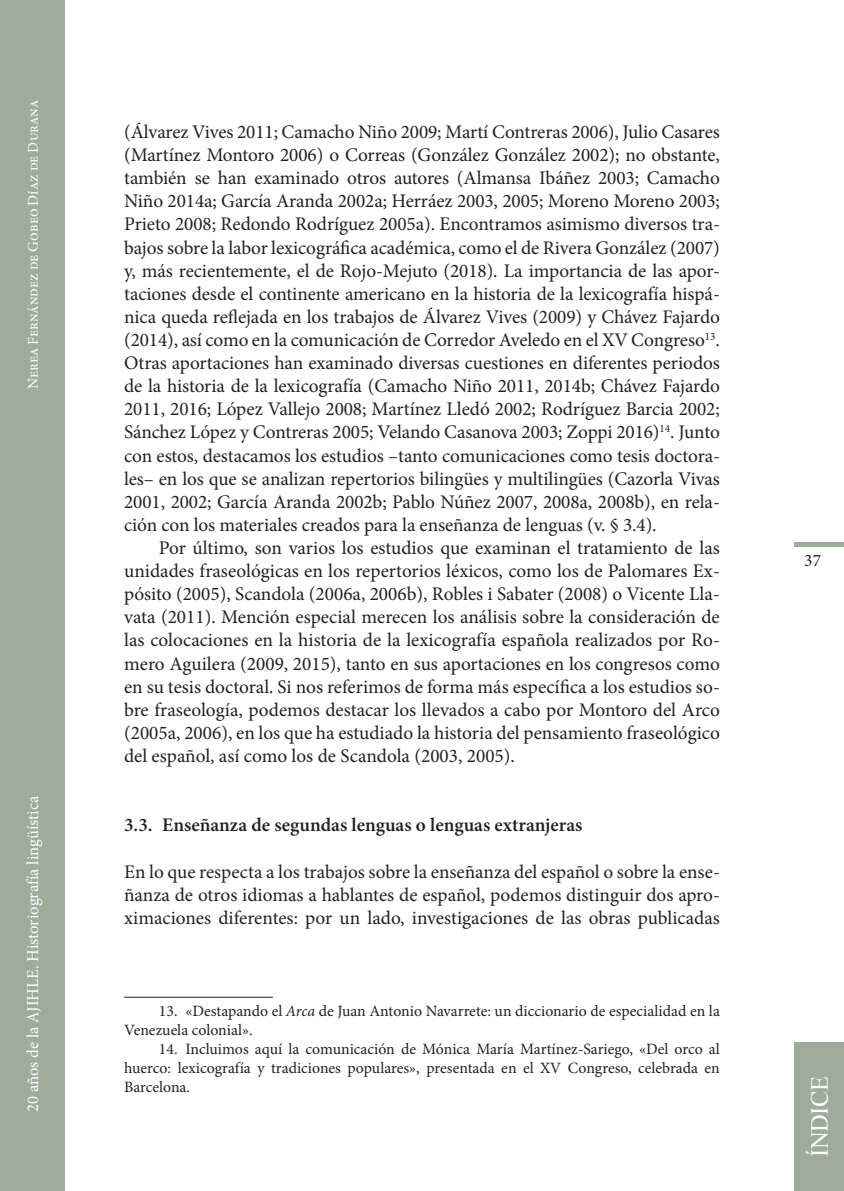
<style>
.page{position:relative;width:844px;height:1191px;background:#fff}
.page>*{position:absolute;margin:0;border:0;box-sizing:border-box;transform-origin:0 0}
.t1{font:24.5px "Times New Roman";letter-spacing:-.015em;color:#fff}
._00_texto_normal{font:19.25px/23.1px "Minion Pro";letter-spacing:-.005em;color:#231f20;text-align:justify}
._03_texto_normal_tra{font:19.25px/23.1px "Minion Pro";letter-spacing:-.005em;color:#231f20;text-align:justify}
._41_Enunciado_02{font:600 19.25px "Minion Pro";color:#231f20}
.t2{font:17.5px "Minion Pro";color:#231f20}
.t3{font:16.62px "Minion Pro";color:#fff}
.zz_notas{font:15.75px/18.9px "Minion Pro";letter-spacing:-.01em;color:#231f20}
.t4{font:14.88px "Minion Pro";color:#fff}
.s1{font-style:italic}
</style>
<div class="page">
<div style="left:0;top:0;width:64px;height:1191px;background:#a0ab9b"></div>
<div style="left:794px;top:1042px;width:49px;height:149px;background:#a0ab9b"></div>
<div style="left:794px;top:542px;width:49px;height:5px;background:#a0ab9b"></div>
<hr style="left:124px;top:996px;width:149px;height:1px;background:#231f20">
<p class="t4" style="left:23px;top:389px;width:290px;rotate:-90deg">Nerea Fernández de Gobeo Díaz de Durana</p>
<p class="t3" style="left:22px;top:1112px;width:318px;rotate:-90deg">20 años de la AJIHLE. Historiografía lingüística</p>
<p class="_00_texto_normal" style="left:124px;top:120px;width:597px">(Álvarez Vives 2011; Camacho Niño 2009; Martí Contreras 2006), Julio Casares (Martínez Montoro 2006) o Correas (González González 2002); no obstante, también se han examinado otros autores (Almansa Ibáñez 2003; Camacho Niño 2014a; García Aranda 2002a; Herráez 2003, 2005; Moreno Moreno 2003; Prieto 2008; Redondo Rodríguez 2005a). Encontramos asimismo diversos tra&shy;bajos sobre la labor lexicográfica académica, como el de Rivera González (2007) y, más recientemente, el de Rojo-Mejuto (2018). La importancia de las apor&shy;taciones desde el continente americano en la historia de la lexicografía hispá&shy;nica queda reflejada en los trabajos de Álvarez Vives (2009) y Chávez Fajardo (2014), así como en la comunicación de Corredor Aveledo en el XV Congreso<sup>13</sup>.<br>Otras aportaciones han examinado diversas cuestiones en diferentes periodos de la historia de la lexicografía (Camacho Niño 2011, 2014b; Chávez Fajardo 2011, 2016; López Vallejo 2008; Martínez Lledó 2002; Rodríguez Barcia 2002; Sánchez López y Contreras 2005; Velando Casanova 2003; Zoppi 2016)<sup>14</sup>. Junto con estos, destacamos los estudios –tanto comunicaciones como tesis doctora&shy;les– en los que se analizan repertorios bilingües y multilingües (Cazorla Vivas 2001, 2002; García Aranda 2002b; Pablo Núñez 2007, 2008a, 2008b), en rela&shy;ción con los materiales creados para la enseñanza de lenguas (v. § 3.4).</p>
<p class="_00_texto_normal" style="left:124px;top:536px;width:597px;text-indent:35px">Por último, son varios los estudios que examinan el tratamiento de las unidades fraseológicas en los repertorios léxicos, como los de Palomares Ex&shy;pósito (2005), Scandola (2006a, 2006b), Robles i Sabater (2008) o Vicente Lla&shy;vata (2011). Mención especial merecen los análisis sobre la consideración de las colocaciones en la historia de la lexicografía española realizados por Ro&shy;mero Aguilera (2009, 2015), tanto en sus aportaciones en los congresos como en su tesis doctoral. Si nos referimos de forma más específica a los estudios so&shy;bre fraseología, podemos destacar los llevados a cabo por Montoro del Arco (2005a, 2006), en los que ha estudiado la historia del pensamiento fraseológico del español, así como los de Scandola (2003, 2005).</p>
<p class="_41_Enunciado_02" style="left:124px;top:812px;width:460px">3.3. Enseñanza de segundas lenguas o lenguas extranjeras</p>
<p class="_03_texto_normal_tra" style="left:124px;top:860px;width:597px">En lo que respecta a los trabajos sobre la enseñanza del español o sobre la ense&shy;ñanza de otros idiomas a hablantes de español, podemos distinguir dos apro&shy;ximaciones diferentes: por un lado, investigaciones de las obras publicadas</p>
<p class="zz_notas" style="left:124px;top:1001px;width:597px;text-indent:35px">13. «Destapando el <span class="s1">Arca</span> de Juan Antonio Navarrete: un diccionario de especialidad en la<br>Venezuela colonial».</p>
<p class="zz_notas" style="left:124px;top:1039px;width:597px;text-align:justify;text-indent:35px">14. Incluimos aquí la comunicación de Mónica María Martínez-Sariego, «Del orco al huerco: lexicografía y tradiciones populares», presentada en el XV Congreso, celebrada en Barcelona.</p>
<p class="t2" style="left:804px;top:548px;width:18px">37</p>
<p class="t1" style="left:802px;top:1157px;width:83px;rotate:-90deg">ÍNDICE</p>
</div>
